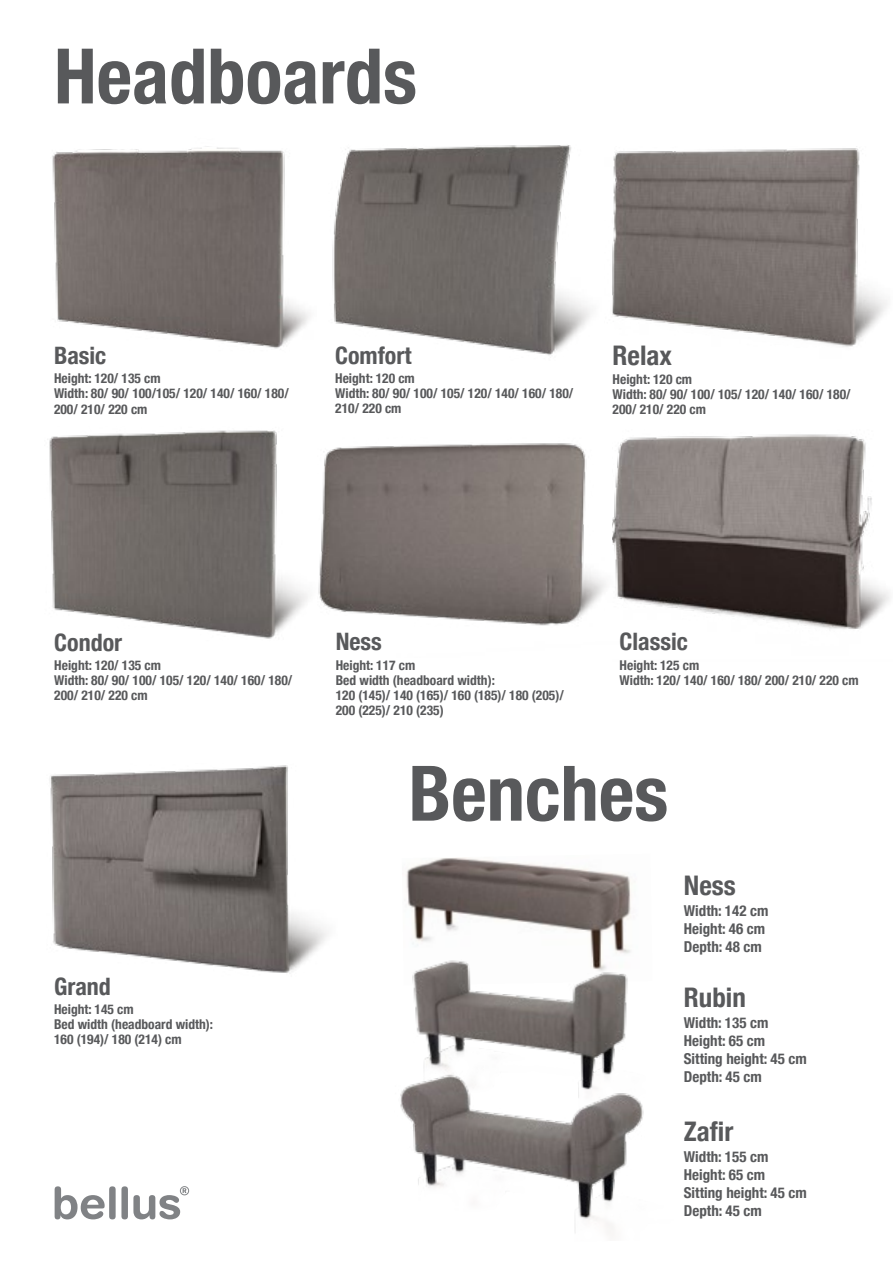
<style>
.page{position:relative;width:893px;height:1263px;background:#fff}
.page>*{position:absolute;margin:0;border:0;box-sizing:border-box;transform-origin:0 0}
.t1{font:700 condensed 76.65px "Helvetica Neue";color:#58595b}
.t2{font:700 condensed 27px "Helvetica Neue";color:#58595b}
.t3{font:700 condensed 24px "Helvetica Neue";color:#58595b}
.t4{font:700 condensed 15px/18px "Helvetica Neue";color:#58595b}
.t5{font:700 condensed 13.5px/15px "Helvetica Neue";color:#58595b}
</style>
<div class="page">
<img style="left:49px;top:430px;width:259px;height:209px">
<img style="left:52px;top:146px;width:241px;height:203px">
<img style="left:622px;top:434px;width:268px;height:195px">
<img style="left:318px;top:442px;width:304px;height:184px">
<img style="left:49px;top:765px;width:279px;height:208px">
<img style="left:612px;top:148px;width:265px;height:199px">
<img style="left:293px;top:145px;width:297px;height:211px">
<img style="left:406px;top:858px;width:225px;height:44px">
<img style="left:408px;top:902px;width:223px;height:122px">
<img style="left:400px;top:1024px;width:244px;height:211px">
<div style="left:109px;top:1186px;width:7px;height:33px;background:#808285;border-radius:3px"></div>
<svg style="left:55px;top:1186px;width:50px;height:33px"></svg>
<div style="left:121px;top:1186px;width:7px;height:33px;background:#808285;border-radius:3px"></div>
<svg style="left:133px;top:1186px;width:56px;height:33px"></svg>
<h1 class="t1" style="left:54px;top:12px;width:365px">Headboards</h1>
<h3 class="t3" style="left:54px;top:335px;width:54px">Basic</h3>
<p class="t5" style="left:54px;top:370px;width:236px;line-height:15.6px">Height: 120/ 135 cm<br>Width: 80/ 90/ 100/105/ 120/ 140/ 160/ 180/<br>200/ 210/ 220 cm</p>
<h3 class="t3" style="left:335px;top:335px;width:78px">Comfort</h3>
<p class="t5" style="left:335px;top:370px;width:240px">Height: 120 cm<br>Width: 80/ 90/ 100/ 105/ 120/ 140/ 160/ 180/<br>210/ 220 cm</p>
<h2 class="t2" style="left:613px;top:333px;width:61px">Relax</h2>
<p class="t5" style="left:613px;top:371px;width:240px">Height: 120 cm<br>Width: 80/ 90/ 100/ 105/ 120/ 140/ 160/ 180/<br>200/ 210/ 220 cm</p>
<h3 class="t3" style="left:54px;top:622px;width:69px">Condor</h3>
<p class="t5" style="left:54px;top:657px;width:240px">Height: 120/ 135 cm<br>Width: 80/ 90/ 100/ 105/ 120/ 140/ 160/ 180/<br>200/ 210/ 220 cm</p>
<h3 class="t3" style="left:336px;top:622px;width:48px">Ness</h3>
<p class="t5" style="left:336px;top:656px;width:230px">Height: 117 cm<br>Bed width (headboard width):<br>120 (145)/ 140 (165)/ 160 (185)/ 180 (205)/<br>200 (225)/ 210 (235)</p>
<h3 class="t3" style="left:620px;top:622px;width:70px">Classic</h3>
<p class="t5" style="left:620px;top:657px;width:241px">Height: 125 cm<br>Width: 120/ 140/ 160/ 180/ 200/ 210/ 220 cm</p>
<h3 class="t3" style="left:54px;top:966px;width:58px">Grand</h3>
<p class="t5" style="left:54px;top:1001px;width:161px">Height: 145 cm<br>Bed width (headboard width):<br>160 (194)/ 180 (214) cm</p>
<h1 class="t1" style="left:409px;top:730px;width:261px">Benches</h1>
<h2 class="t2" style="left:684px;top:863px;width:53px">Ness</h2>
<p class="t4" style="left:684px;top:901px;width:86px">Width: 142 cm<br>Height: 46 cm<br>Depth: 48 cm</p>
<h2 class="t2" style="left:684px;top:975px;width:63px">Rubin</h2>
<p class="t4" style="left:684px;top:1012px;width:124px">Width: 135 cm<br>Height: 65 cm<br>Sitting height: 45 cm<br>Depth: 45 cm</p>
<h2 class="t2" style="left:684px;top:1109px;width:51px">Zafir</h2>
<p class="t4" style="left:684px;top:1147px;width:124px">Width: 155 cm<br>Height: 65 cm<br>Sitting height: 45 cm<br>Depth: 45 cm</p>
</div>
